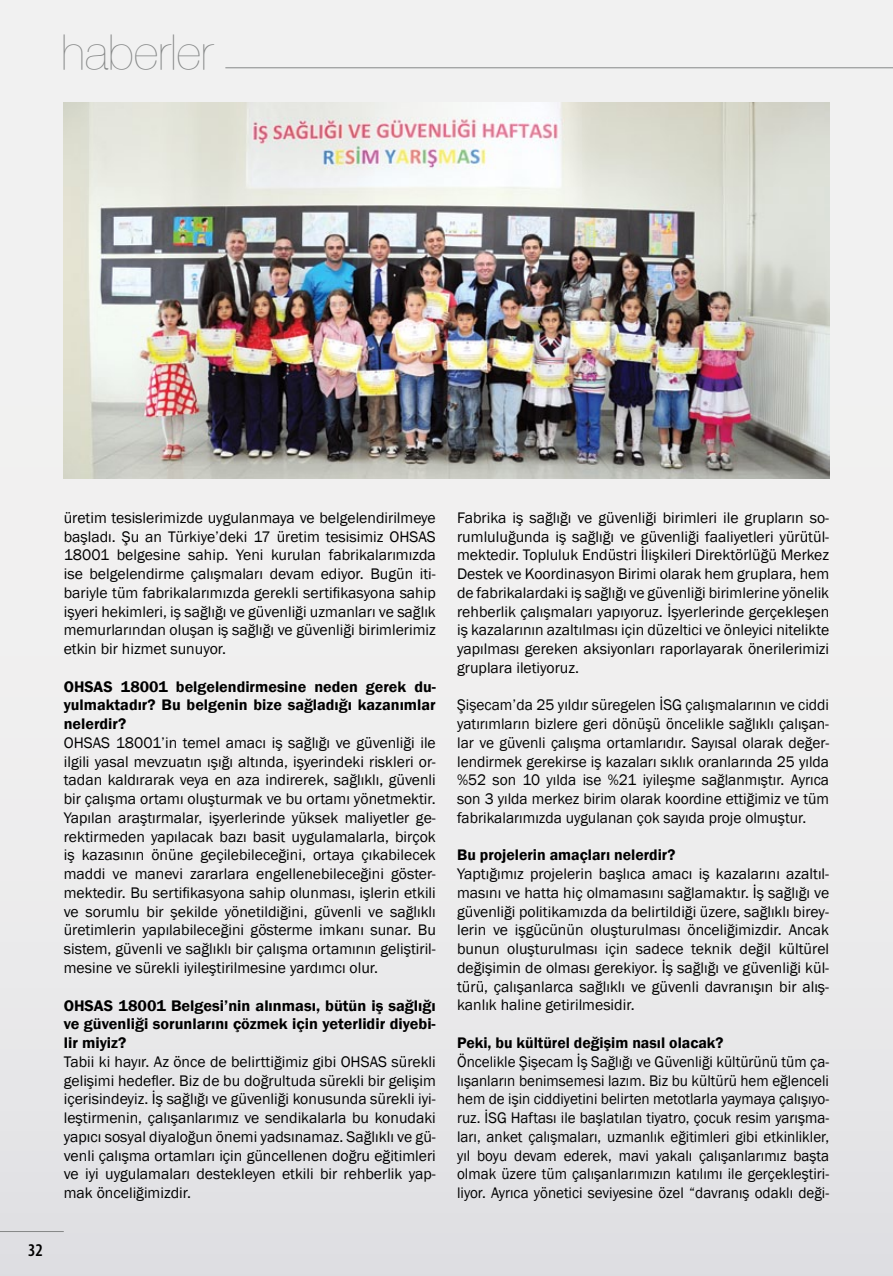
<style>
.page{position:relative;width:893px;height:1276px;background:#fff}
.page>*{position:absolute;margin:0;border:0;box-sizing:border-box;transform-origin:0 0}
.t1{font:300 48px "Helvetica Neue X Ultra";color:#858787}
.t2{font:600 condensed 18px "Myriad Pro";color:#000}
.t3{font:15.75px/18.8px "Franklin Gothic";color:#000;text-align:justify}
.t4{font:15.75px/18.8px "Franklin Gothic";color:#000;text-align:justify;scale:.96 1}
.t5{font:600 15.75px/18.8px "Franklin Gothic";color:#000;text-align:justify}
</style>
<div class="page">
<div style="left:0;top:0;width:893px;height:1276px;background:linear-gradient(to right,#ecebec,#ebebec)"></div>
<hr style="left:225px;top:67px;width:668px;height:1px;background:#858787">
<hr style="left:0;top:1231px;width:64px;height:1px;background:#858787">
<img style="left:64px;top:102px;width:765px;height:376px">
<h1 class="t1" style="left:61px;top:24px;width:153px">haberler</h1>
<p class="t2" style="left:28px;top:1239px;width:16px">32</p>
<p class="t3" style="left:64px;top:508px;width:374px">üretim tesislerimizde uygulanmaya ve belgelendirilmeye başladı. Şu an Türkiye’deki 17 üretim tesisimiz OHSAS 18001 belgesine sahip. Yeni kurulan fabrikalarımızda ise belgelendirme çalışmaları devam ediyor. Bugün iti&shy;bariyle tüm fabrikalarımızda gerekli sertifikasyona sahip işyeri hekimleri, iş sağlığı ve güvenliği uzmanları ve sağlık memurlarından oluşan iş sağlığı ve güvenliği birimlerimiz etkin bir hizmet sunuyor.</p>
<p class="t5" style="left:64px;top:677px;width:374px">OHSAS 18001 belgelendirmesine neden gerek du&shy;yulmaktadır? Bu belgenin bize sağladığı kazanımlar nelerdir?</p>
<p class="t3" style="left:64px;top:733px;width:374px">OHSAS 18001’in temel amacı iş sağlığı ve güvenliği ile ilgili yasal mevzuatın ışığı altında, işyerindeki riskleri or&shy;tadan kaldırarak veya en aza indirerek, sağlıklı, güvenli bir çalışma ortamı oluşturmak ve bu ortamı yönetmektir.<br>Yapılan araştırmalar, işyerlerinde yüksek maliyetler ge&shy;rektirmeden yapılacak bazı basit uygulamalarla, birçok iş kazasının önüne geçilebileceğini, ortaya çıkabilecek maddi ve manevi zararlara engellenebileceğini göster&shy;mektedir. Bu sertifikasyona sahip olunması, işlerin etkili ve sorumlu bir şekilde yönetildiğini, güvenli ve sağlıklı üretimlerin yapılabileceğini gösterme imkanı sunar. Bu sistem, güvenli ve sağlıklı bir çalışma ortamının geliştiril&shy;mesine ve sürekli iyileştirilmesine yardımcı olur.</p>
<p class="t5" style="left:64px;top:996px;width:373px">OHSAS 18001 Belgesi’nin alınması, bütün iş sağlığı ve güvenliği sorunlarını çözmek için yeterlidir diyebi&shy;lir miyiz?</p>
<p class="t3" style="left:64px;top:1052px;width:374px">Tabii ki hayır. Az önce de belirttiğimiz gibi OHSAS sürekli gelişimi hedefler. Biz de bu doğrultuda sürekli bir gelişim içerisindeyiz. İş sağlığı ve güvenliği konusunda sürekli iyi&shy;leştirmenin, çalışanlarımız ve sendikalarla bu konudaki yapıcı sosyal diyaloğun önemi yadsınamaz. Sağlıklı ve gü&shy;venli çalışma ortamları için güncellenen doğru eğitimleri ve iyi uygulamaları destekleyen etkili bir rehberlik yap&shy;mak önceliğimizdir.</p>
<p class="t3" style="left:457px;top:508px;width:374px">Fabrika iş sağlığı ve güvenliği birimleri ile grupların so&shy;rumluluğunda iş sağlığı ve güvenliği faaliyetleri yürütül&shy;mektedir. Topluluk Endüstri İlişkileri Direktörlüğü Merkez Destek ve Koordinasyon Birimi olarak hem gruplara, hem de fabrikalardaki iş sağlığı ve güvenliği birimlerine yönelik rehberlik çalışmaları yapıyoruz. İşyerlerinde gerçekleşen iş kazalarının azaltılması için düzeltici ve önleyici nitelikte yapılması gereken aksiyonları raporlayarak önerilerimizi gruplara iletiyoruz.</p>
<p class="t3" style="left:457px;top:696px;width:374px">Şişecam’da 25 yıldır süregelen İSG çalışmalarının ve ciddi yatırımların bizlere geri dönüşü öncelikle sağlıklı çalışan&shy;lar ve güvenli çalışma ortamlarıdır. Sayısal olarak değer&shy;lendirmek gerekirse iş kazaları sıklık oranlarında 25 yılda %52 son 10 yılda ise %21 iyileşme sağlanmıştır. Ayrıca son 3 yılda merkez birim olarak koordine ettiğimiz ve tüm fabrikalarımızda uygulanan çok sayıda proje olmuştur.</p>
<p class="t5" style="left:457px;top:846px;width:220px">Bu projelerin amaçları nelerdir?</p>
<p class="t3" style="left:457px;top:865px;width:374px">Yaptığımız projelerin başlıca amacı iş kazalarını azaltıl&shy;masını ve hatta hiç olmamasını sağlamaktır. İş sağlığı ve güvenliği politikamızda da belirtildiği üzere, sağlıklı birey&shy;lerin ve işgücünün oluşturulması önceliğimizdir. Ancak bunun oluşturulması için sadece teknik değil kültürel değişimin de olması gerekiyor. İş sağlığı ve güvenliği kül&shy;türü, çalışanlarca sağlıklı ve güvenli davranışın bir alış&shy;kanlık haline getirilmesidir.</p>
<p class="t5" style="left:457px;top:1033px;width:268px">Peki, bu kültürel değişim nasıl olacak?</p>
<p class="t4" style="left:457px;top:1052px;width:389px">Öncelikle Şişecam İş Sağlığı ve Güvenliği kültürünü tüm ça&shy;lışanların benimsemesi lazım. Biz bu kültürü hem eğlenceli hem de işin ciddiyetini belirten metotlarla yaymaya çalışıyo&shy;ruz. İSG Haftası ile başlatılan tiyatro, çocuk resim yarışma&shy;ları, anket çalışmaları, uzmanlık eğitimleri gibi etkinlikler, yıl boyu devam ederek, mavi yakalı çalışanlarımız başta olmak üzere tüm çalışanlarımızın katılımı ile gerçekleştiri&shy;liyor. Ayrıca yönetici seviyesine özel “davranış odaklı deği-</p>
</div>
